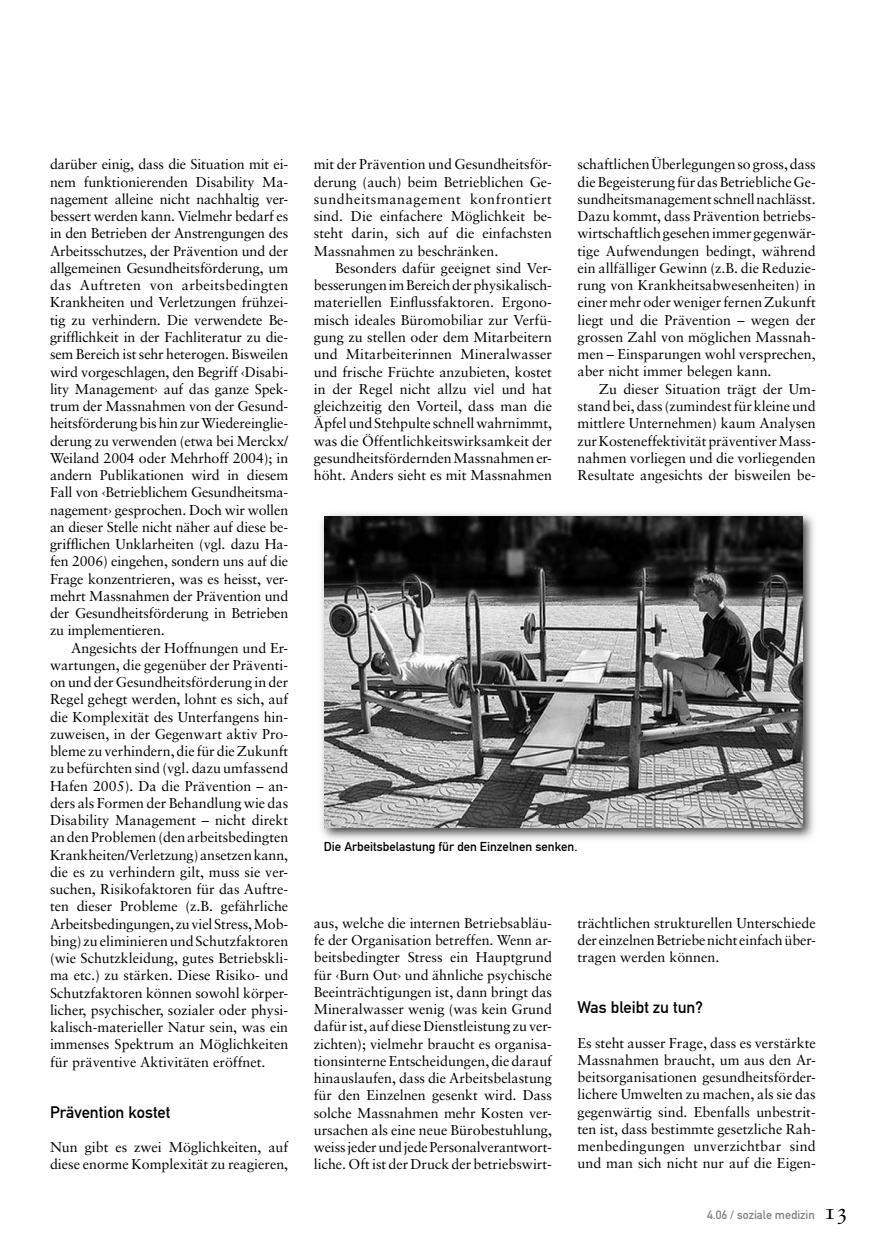
<style>
.page{position:relative;width:891px;height:1259px;background:#fff}
.page>*{position:absolute;margin:0;border:0;box-sizing:border-box;transform-origin:0 0}
.t1{font:16.5px "DIN Mittelschrift";color:#000}
.t2{font:14.25px/17.2px "Sabon";color:#000;text-align:justify}
.t3{font:12.75px "DIN Mittelschrift";color:#000}
.t4{font:12px "DIN Mittelschrift";color:#808080}
.s1{font-family:"Sabon Roman Os F";font-size:22.5px;color:#000}
</style>
<div class="page">
<img style="left:321px;top:513px;width:493px;height:327px">
<img style="left:324px;top:516px;width:478px;height:311px">
<p class="t2" style="left:50px;top:157px;width:240px">darüber einig, dass die Situation mit ei&shy;nem funktionierenden Disability Ma&shy;nagement alleine nicht nachhaltig ver&shy;bessert werden kann. Vielmehr bedarf es in den Betrieben der Anstrengungen des Arbeitsschutzes, der Prävention und der allgemeinen Gesundheitsförderung, um das Auftreten von arbeitsbedingten Krankheiten und Verletzungen frühzei&shy;tig zu verhindern. Die verwendete Be&shy;grifflichkeit in der Fachliteratur zu die&shy;sem Bereich ist sehr heterogen. Bisweilen wird vorgeschlagen, den Begriff ‹Disabi&shy;lity Management› auf das ganze Spek&shy;trum der Massnahmen von der Gesund&shy;heitsförderung bis hin zur Wiedereinglie&shy;derung zu verwenden (etwa bei Merckx/ Weiland 2004 oder Mehrhoff 2004); in andern Publikationen wird in diesem Fall von ‹Betrieblichem Gesundheitsma&shy;nagement› gesprochen. Doch wir wollen an dieser Stelle nicht näher auf diese be&shy;grifflichen Unklarheiten (vgl. dazu Ha&shy;fen 2006) eingehen, sondern uns auf die Frage konzentrieren, was es heisst, ver&shy;mehrt Massnahmen der Prävention und der Gesundheitsförderung in Betrieben zu implementieren.</p>
<p class="t2" style="left:50px;top:640px;width:240px;text-indent:21px">Angesichts der Hoffnungen und Er&shy;wartungen, die gegenüber der Präventi&shy;on und der Gesundheitsförderung in der Regel gehegt werden, lohnt es sich, auf die Komplexität des Unterfangens hin&shy;zuweisen, in der Gegenwart aktiv Pro&shy;bleme zu verhindern, die für die Zukunft zu befürchten sind (vgl. dazu umfassend Hafen 2005). Da die Prävention – an&shy;ders als Formen der Behandlung wie das Disability Management – nicht direkt an den Problemen (den arbeitsbedingten Krankheiten/Verletzung) ansetzen kann, die es zu verhindern gilt, muss sie ver&shy;suchen, Risikofaktoren für das Auftre&shy;ten dieser Probleme (z.B. gefährliche Arbeitsbedingungen, zu viel Stress, Mob&shy;bing) zu eliminieren und Schutzfaktoren (wie Schutzkleidung, gutes Betriebskli&shy;ma etc.) zu stärken. Diese Risiko- und Schutzfaktoren können sowohl körper&shy;licher, psychischer, sozialer oder physi&shy;kalisch-materieller Natur sein, was ein immenses Spektrum an Möglichkeiten für präventive Aktivitäten eröffnet.</p>
<p class="t1" style="left:50px;top:1106px;width:122px">Prävention kostet</p>
<p class="t2" style="left:50px;top:1140px;width:240px">Nun gibt es zwei Möglichkeiten, auf diese enorme Komplexität zu reagieren,</p>
<p class="t2" style="left:314px;top:157px;width:240px">mit der Prävention und Gesundheitsför&shy;derung (auch) beim Betrieblichen Ge&shy;sundheitsmanagement konfrontiert sind. Die einfachere Möglichkeit be&shy;steht darin, sich auf die einfachsten Massnahmen zu beschränken.</p>
<p class="t2" style="left:314px;top:261px;width:240px;text-indent:21px">Besonders dafür geeignet sind Ver&shy;besserungen im Bereich der physikalisch&shy;materiellen Einflussfaktoren. Ergono&shy;misch ideales Büromobiliar zur Verfü&shy;gung zu stellen oder dem Mitarbeitern und Mitarbeiterinnen Mineralwasser und frische Früchte anzubieten, kostet in der Regel nicht allzu viel und hat gleichzeitig den Vorteil, dass man die Äpfel und Stehpulte schnell wahrnimmt, was die Öffentlichkeitswirksamkeit der gesundheitsfördernden Massnahmen er&shy;höht. Anders sieht es mit Massnahmen</p>
<p class="t2" style="left:577px;top:157px;width:240px">schaftlichen Überlegungen so gross, dass die Begeisterung für das Betriebliche Ge&shy;sundheitsmanagement schnell nachlässt.<br>Dazu kommt, dass Prävention betriebs&shy;wirtschaftlich gesehen immer gegenwär&shy;tige Aufwendungen bedingt, während ein allfälliger Gewinn (z.B. die Reduzie&shy;rung von Krankheitsabwesenheiten) in einer mehr oder weniger fernen Zukunft liegt und die Prävention – wegen der grossen Zahl von möglichen Massnah&shy;men – Einsparungen wohl versprechen, aber nicht immer belegen kann.</p>
<p class="t2" style="left:577px;top:381px;width:240px;text-indent:21px">Zu dieser Situation trägt der Um&shy;stand bei, dass (zumindest für kleine und mittlere Unternehmen) kaum Analysen zur Kosteneffektivität präventiver Mass&shy;nahmen vorliegen und die vorliegenden Resultate angesichts der bisweilen be-</p>
<p class="t3" style="left:324px;top:842px;width:255px">Die Arbeitsbelastung für den Einzelnen senken.</p>
<p class="t2" style="left:314px;top:915px;width:240px">aus, welche die internen Betriebsabläu&shy;fe der Organisation betreffen. Wenn ar&shy;beitsbedingter Stress ein Hauptgrund für ‹Burn Out› und ähnliche psychische Beeinträchtigungen ist, dann bringt das Mineralwasser wenig (was kein Grund dafür ist, auf diese Dienstleistung zu ver&shy;zichten); vielmehr braucht es organisa&shy;tionsinterne Entscheidungen, die darauf hinauslaufen, dass die Arbeitsbelastung für den Einzelnen gesenkt wird. Dass solche Massnahmen mehr Kosten ver&shy;ursachen als eine neue Bürobestuhlung, weiss jeder und jede Personalverantwort&shy;liche. Oft ist der Druck der betriebswirt-</p>
<p class="t2" style="left:577px;top:915px;width:240px">trächtlichen strukturellen Unterschiede der einzelnen Betriebe nicht einfach über&shy;tragen werden können.</p>
<p class="t1" style="left:577px;top:1001px;width:127px">Was bleibt zu tun?</p>
<p class="t2" style="left:577px;top:1035px;width:240px">Es steht ausser Frage, dass es verstärkte Massnahmen braucht, um aus den Ar&shy;beitsorganisationen gesundheitsförder&shy;lichere Umwelten zu machen, als sie das gegenwärtig sind. Ebenfalls unbestrit&shy;ten ist, dass bestimmte gesetzliche Rah&shy;menbedingungen unverzichtbar sind und man sich nicht nur auf die Eigen-</p>
<p class="t4" style="left:707px;top:1210px;width:143px">4.06 / soziale medizin <span class="s1">13</span></p>
</div>
